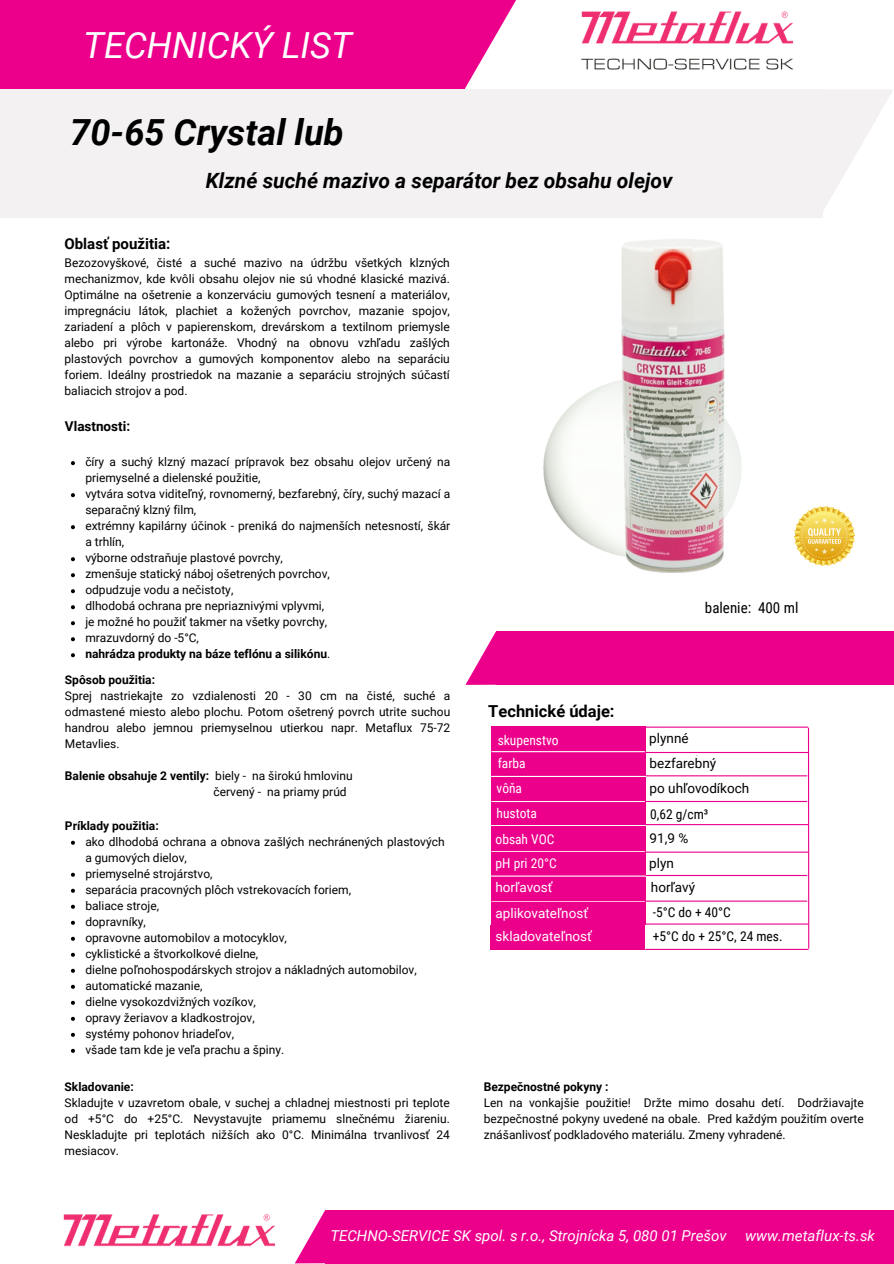
<style>
.page{position:relative;width:894px;height:1264px;background:#fff}
.page>*{position:absolute;margin:0;border:0;box-sizing:border-box;transform-origin:0 0}
.t1{font:italic 700 36px "Roboto";color:#000}
.t2{font:italic 36px "Roboto";color:#fff}
.t3{font:italic 700 21px "Roboto";color:#000}
.t4{font:700 16.5px "Roboto";color:#000}
.t5{font:italic 15px "Roboto";color:#fff}
.t6{font:15px "Roboto Condensed";color:#000}
.t7{font:700 15px "Roboto";color:#000}
.t8{font:13.5px "Roboto";color:#000}
.t9{font:13.5px "Roboto Condensed";color:#fff}
.t10{font:13.5px "Roboto";color:#fff}
.t11{font:13.5px "Roboto Condensed";color:#000}
.t12{font:700 13.5px "Roboto";color:#000}
.t13{font:12px/16px "Roboto";color:#000;text-align:justify}
.t14{font:700 12px "Roboto";color:#000}
.s1{font-weight:400}
</style>
<div class="page">
<div style="left:0;top:0;width:464px;height:89px;background:#ec008b"></div>
<svg style="left:464px;top:0;width:52px;height:89px"></svg>
<div style="left:0;top:89px;width:822px;height:128px;background:#f4f1f3"></div>
<svg style="left:822px;top:89px;width:71px;height:106px"></svg>
<div style="left:496px;top:631px;width:397px;height:54px;background:#ec008b"></div>
<svg style="left:465px;top:632px;width:31px;height:53px"></svg>
<div style="left:325px;top:1210px;width:568px;height:53px;background:#ec008b"></div>
<svg style="left:295px;top:1211px;width:30px;height:52px"></svg>
<img style="left:581px;top:11px;width:213px;height:59px">
<hr style="left:645px;top:726px;width:162px;height:1px;background:#ec008b">
<div style="left:490px;top:751px;width:155px;height:25px;background:#ec008b"></div>
<hr style="left:643px;top:775px;width:163px;height:1px;background:#ec008b">
<div style="left:490px;top:800px;width:155px;height:25px;background:#ec008b"></div>
<hr style="left:644px;top:801px;width:162px;height:1px;background:#ec008b">
<hr style="left:645px;top:824px;width:162px;height:1px;background:#ec008b">
<hr style="left:491px;top:801px;width:153px;height:1px;background:#fff">
<hr style="left:491px;top:751px;width:153px;height:1px;background:#fff">
<hr style="left:807px;top:728px;width:2px;height:220px;background:#ec008b">
<hr style="left:645px;top:752px;width:162px;height:1px;background:#ec008b">
<div style="left:490px;top:726px;width:155px;height:24px;background:#ec008b"></div>
<div style="left:490px;top:776px;width:155px;height:24px;background:#ec008b"></div>
<hr style="left:491px;top:776px;width:154px;height:1px;background:#fff">
<div style="left:490px;top:851px;width:155px;height:24px;background:#ec008b"></div>
<hr style="left:643px;top:875px;width:163px;height:1px;background:#ec008b">
<div style="left:490px;top:900px;width:155px;height:24px;background:#ec008b"></div>
<hr style="left:644px;top:900px;width:162px;height:1px;background:#ec008b">
<hr style="left:645px;top:923px;width:162px;height:1px;background:#ec008b">
<hr style="left:491px;top:900px;width:153px;height:1px;background:#fff">
<hr style="left:645px;top:851px;width:162px;height:1px;background:#ec008b">
<div style="left:490px;top:826px;width:155px;height:24px;background:#ec008b"></div>
<div style="left:490px;top:876px;width:155px;height:24px;background:#ec008b"></div>
<hr style="left:491px;top:875px;width:154px;height:1px;background:#fff">
<img style="left:479px;top:195px;width:376px;height:378px">
<img style="left:794px;top:506px;width:59px;height:60px">
<svg style="left:71px;top:461px;width:4px;height:4px"></svg>
<svg style="left:71px;top:493px;width:4px;height:4px"></svg>
<svg style="left:71px;top:525px;width:4px;height:4px"></svg>
<svg style="left:71px;top:557px;width:4px;height:4px"></svg>
<svg style="left:71px;top:573px;width:4px;height:4px"></svg>
<svg style="left:71px;top:589px;width:4px;height:4px"></svg>
<svg style="left:71px;top:605px;width:4px;height:4px"></svg>
<svg style="left:71px;top:621px;width:4px;height:4px"></svg>
<svg style="left:71px;top:637px;width:4px;height:4px"></svg>
<svg style="left:71px;top:653px;width:4px;height:4px"></svg>
<svg style="left:71px;top:840px;width:4px;height:4px"></svg>
<svg style="left:71px;top:872px;width:4px;height:4px"></svg>
<svg style="left:71px;top:888px;width:4px;height:4px"></svg>
<svg style="left:71px;top:904px;width:4px;height:4px"></svg>
<svg style="left:71px;top:920px;width:4px;height:4px"></svg>
<svg style="left:71px;top:936px;width:4px;height:4px"></svg>
<svg style="left:71px;top:952px;width:4px;height:4px"></svg>
<svg style="left:71px;top:968px;width:4px;height:4px"></svg>
<svg style="left:71px;top:984px;width:4px;height:4px"></svg>
<svg style="left:71px;top:1000px;width:4px;height:4px"></svg>
<svg style="left:71px;top:1016px;width:4px;height:4px"></svg>
<svg style="left:71px;top:1032px;width:4px;height:4px"></svg>
<svg style="left:71px;top:1048px;width:4px;height:4px"></svg>
<img style="left:63px;top:1214px;width:213px;height:33px">
<div style="left:490px;top:925px;width:154px;height:24px;background:#ec008b"></div>
<hr style="left:645px;top:948px;width:163px;height:1px;background:#ec008b">
<p class="t2" style="left:83px;top:24px;width:270px">TECHNICKÝ LIST</p>
<p class="t1" style="left:70px;top:111px;width:275px">70-65 Crystal lub</p>
<p class="t3" style="left:206px;top:168px;width:468px">Klzné suché mazivo a separátor bez obsahu olejov</p>
<p class="t7" style="left:64px;top:235px;width:107px">Oblasť použitia:</p>
<p class="t13" style="left:64px;top:254px;width:387px">Bezozovyškové, čisté a suché mazivo na údržbu všetkých klzných mechanizmov, kde kvôli obsahu olejov nie sú vhodné klasické mazivá.<br>Optimálne na ošetrenie a konzerváciu gumových tesnení a materiálov, impregnáciu látok, plachiet a kožených povrchov, mazanie spojov, zariadení a plôch v papierenskom, drevárskom a textilnom priemysle alebo pri výrobe kartonáže. Vhodný na obnovu vzhľadu zašlých plastových povrchov a gumových komponentov alebo na separáciu foriem. Ideálny prostriedok na mazanie a separáciu strojných súčastí baliacich strojov a pod.</p>
<p class="t12" style="left:65px;top:418px;width:67px">Vlastnosti:</p>
<p class="t13" style="left:85px;top:454px;width:366px">číry a suchý klzný mazací prípravok bez obsahu olejov určený na priemyselné a dielenské použitie,</p>
<p class="t13" style="left:85px;top:486px;width:366px">vytvára sotva viditeľný, rovnomerný, bezfarebný, číry, suchý mazací a separačný klzný film,</p>
<p class="t13" style="left:85px;top:518px;width:366px">extrémny kapilárny účinok - preniká do najmenších netesností, škár a trhlín,</p>
<p class="t13" style="left:85px;top:550px;width:199px">výborne odstraňuje plastové povrchy,</p>
<p class="t13" style="left:85px;top:566px;width:246px">zmenšuje statický náboj ošetrených povrchov,</p>
<p class="t13" style="left:85px;top:582px;width:149px">odpudzuje vodu a nečistoty,</p>
<p class="t13" style="left:85px;top:598px;width:240px">dlhodobá ochrana pre nepriaznivými vplyvmi,</p>
<p class="t13" style="left:85px;top:614px;width:243px">je možné ho použiť takmer na všetky povrchy,</p>
<p class="t13" style="left:85px;top:630px;width:115px">mrazuvdorný do -5°C,</p>
<p class="t14" style="left:85px;top:647px;width:246px">nahrádza produkty na báze teflónu a silikónu<span class="s1">.</span></p>
<p class="t14" style="left:65px;top:673px;width:92px">Spôsob použitia:</p>
<p class="t13" style="left:65px;top:688px;width:387px">Sprej nastriekajte zo vzdialenosti 20 - 30 cm na čisté, suché a odmastené miesto alebo plochu. Potom ošetrený povrch utrite suchou handrou alebo jemnou priemys-elnou utierkou napr. Metaflux 75-72<br>Metavlies.</p>
<p class="t14" style="left:65px;top:769px;width:289px">Balenie obsahuje 2 ventily: <span class="s1">biely - na širokú hmlovinu</span></p>
<p class="t13" style="left:213px;top:784px;width:135px">červený - na priamy prúd</p>
<p class="t14" style="left:65px;top:818px;width:95px">Príklady použitia:</p>
<p class="t13" style="left:85px;top:833px;width:361px">ako dlhodobá ochrana a obnova zašlých nechránených plastových a gumových dielov,</p>
<p class="t13" style="left:85px;top:865px;width:129px">priemyselné strojárstvo,</p>
<p class="t13" style="left:85px;top:881px;width:267px">separácia pracovných plôch vstrekovacích foriem,</p>
<p class="t13" style="left:85px;top:897px;width:75px">baliace stroje,</p>
<p class="t13" style="left:85px;top:913px;width:62px">dopravníky,</p>
<p class="t13" style="left:85px;top:929px;width:203px">opravovne automobilov a motocyklov,</p>
<p class="t13" style="left:85px;top:945px;width:174px">cyklistické a štvorkolkové dielne,</p>
<p class="t13" style="left:85px;top:961px;width:333px">dielne poľnohospodárskych strojov a nákladných automobilov,</p>
<p class="t13" style="left:85px;top:977px;width:119px">automatické mazanie,</p>
<p class="t13" style="left:85px;top:993px;width:172px">dielne vysokozdvižných vozíkov,</p>
<p class="t13" style="left:85px;top:1009px;width:171px">opravy žeriavov a kladkostrojov,</p>
<p class="t13" style="left:85px;top:1025px;width:150px">systémy pohonov hriadeľov,</p>
<p class="t13" style="left:85px;top:1041px;width:200px">všade tam kde je veľa prachu a špiny.</p>
<p class="t14" style="left:64px;top:1079px;width:71px">Skladovanie:</p>
<p class="t13" style="left:64px;top:1094px;width:387px">Skladujte v uzavretom obale, v suchej a chladnej miestnosti pri teplote od +5°C do +25°C. Nevystavujte priamemu slnečnému žiareniu.<br>Neskladujte pri teplotách nižších ako 0°C. Minimálna trvanlivosť 24 mesiacov.</p>
<p class="t4" style="left:488px;top:701px;width:128px">Technické údaje:</p>
<p class="t6" style="left:704px;top:599px;width:95px">balenie: 400 ml</p>
<p class="t9" style="left:497px;top:732px;width:62px">skupenstvo</p>
<p class="t8" style="left:649px;top:730px;width:41px">plynné</p>
<p class="t9" style="left:496px;top:780px;width:27px">vôňa</p>
<p class="t6" style="left:649px;top:753px;width:50px">1,4 g/ml</p>
<p class="t8" style="left:649px;top:780px;width:101px">po uhľovodíkoch</p>
<p class="t8" style="left:649px;top:755px;width:68px">bezfarebný</p>
<p class="t9" style="left:497px;top:755px;width:29px">farba</p>
<p class="t9" style="left:496px;top:805px;width:42px">hustota</p>
<p class="t11" style="left:650px;top:806px;width:60px">0,62 g/cm³</p>
<p class="t8" style="left:649px;top:830px;width:40px">91,9 %</p>
<p class="t8" style="left:650px;top:879px;width:46px">horľavý</p>
<p class="t9" style="left:495px;top:831px;width:60px">obsah VOC</p>
<p class="t9" style="left:495px;top:855px;width:63px">pH pri 20°C</p>
<p class="t8" style="left:649px;top:855px;width:26px">plyn</p>
<p class="t10" style="left:495px;top:879px;width:59px">horľavosť</p>
<p class="t10" style="left:495px;top:905px;width:94px">aplikovateľnosť</p>
<p class="t11" style="left:652px;top:904px;width:80px">-5°C do + 40°C</p>
<p class="t10" style="left:495px;top:928px;width:98px">skladovateľnosť</p>
<p class="t11" style="left:652px;top:928px;width:131px">+5°C do + 25°C, 24 mes.</p>
<p class="t14" style="left:483px;top:1079px;width:126px">Bezpečnostné pokyny :</p>
<p class="t13" style="left:483px;top:1094px;width:381px">Len na vonkajšie použitie! Držte mimo dosahu detí. Dodržiavajte bezpečnostné pokyny uvedené na obale. Pred každým použitím overte znášanlivosť podkladového materiálu. Zmeny vyhradené.</p>
<p class="t5" style="left:330px;top:1226px;width:546px">TECHNO-SERVICE SK spol. s r.o., Strojnícka 5, 080 01 Prešov www.metaflux-ts.sk</p>
</div>
